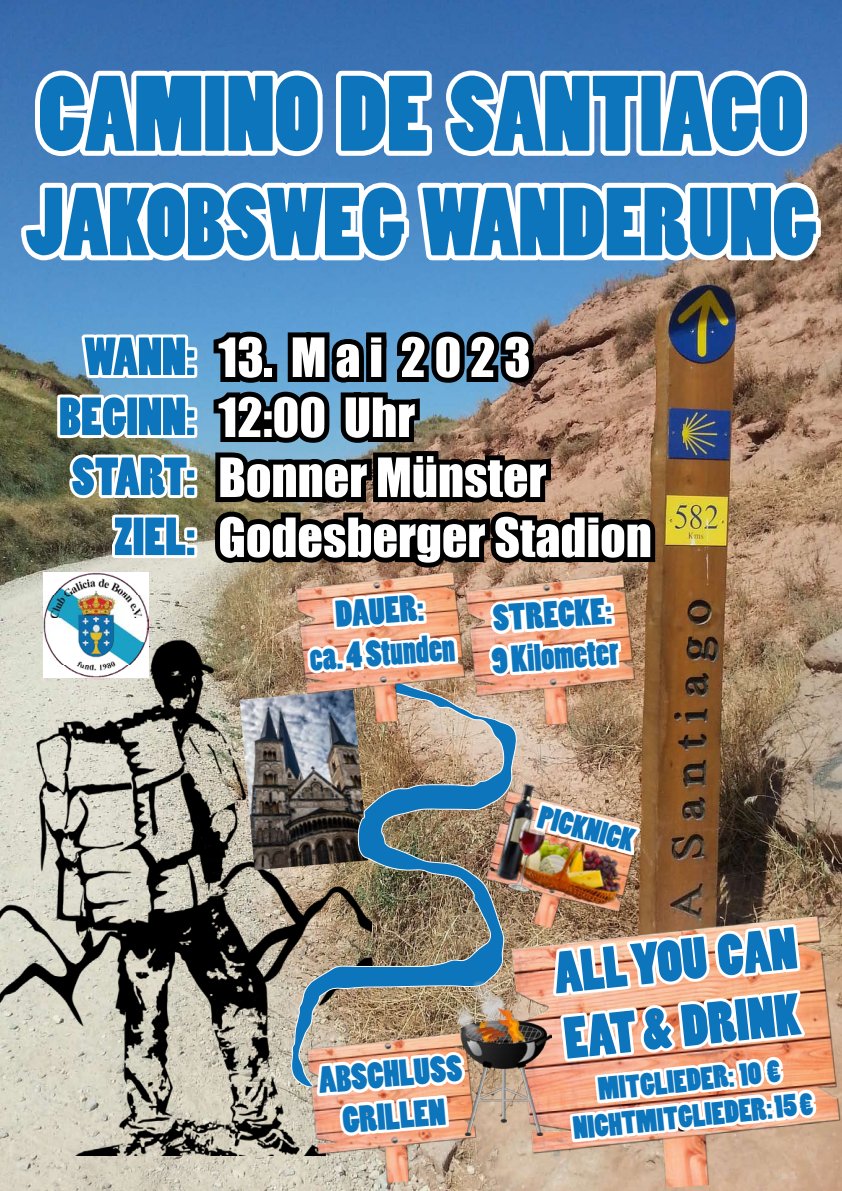
<style>
.page{position:relative;width:842px;height:1191px;background:#fff}
.page>*{position:absolute;margin:0;border:0;box-sizing:border-box;transform-origin:0 0}
.t1{font:100px "Poplar Std";color:#0d75bc}
.t2{font:90px "Poplar Std";color:#0d75bc}
.t3{font:55px/66px "Poplar Std";color:#0d75bc}
.t4{font:50px/60px "Impact";color:#fff}
.t5{font:50px/60px "Poplar Std";color:#0d75bc;text-align:right}
.t6{font:35px/42px "Poplar Std";color:#0d75bc;text-align:center}
.t7{font:30px/36px "Poplar Std";color:#0d75bc;text-align:center}
</style>
<div class="page">
<img style="left:0;top:0;width:842px;height:1191px">
<img style="left:0;top:603px;width:16px;height:552px">
<img style="left:826px;top:911px;width:16px;height:280px">
<img style="left:16px;top:0;width:810px;height:1191px">
<h1 class="t1" style="left:39px;top:59px;width:766px">CAMINO DE SANTIAGO</h1>
<h2 class="t2" style="left:26px;top:173px;width:792px">JAKOBSWEG WANDERUNG</h2>
<h3 class="t5" style="left:59px;top:329px;width:138px">WANN:<br>BEGINN:<br>START:<br>ZIEL:</h3>
<h3 class="t4" style="left:218px;top:326px;width:435px">13. M a i 2 0 2 3<br>12:00 Uhr<br>Bonner Münster<br>Godesberger Stadion</h3>
<p class="t6" style="left:488px;top:599px;width:129px;text-align:left;rotate:-4deg">STRECKE:<br>9 Kilometer</p>
<p class="t6" style="left:306px;top:596px;width:147px;rotate:-4deg">DAUER:<br>ca. 4 Stunden</p>
<p class="t6" style="left:317px;top:1061px;width:145px;rotate:-5deg">ABSCHLUSS<br>GRILLEN</p>
<p class="t7" style="left:543px;top:800px;width:100px;rotate:15deg">PICKNICK</p>
<h3 class="t3" style="left:551px;top:943px;width:245px;rotate:-6deg">ALL YOU CAN<br>EAT &amp; DRINK</h3>
<p class="t7" style="left:568px;top:1076px;width:244px;rotate:-6deg">MITGLIEDER: 10 €<br>NICHTMITGLIEDER: 15 €</p>
</div>
